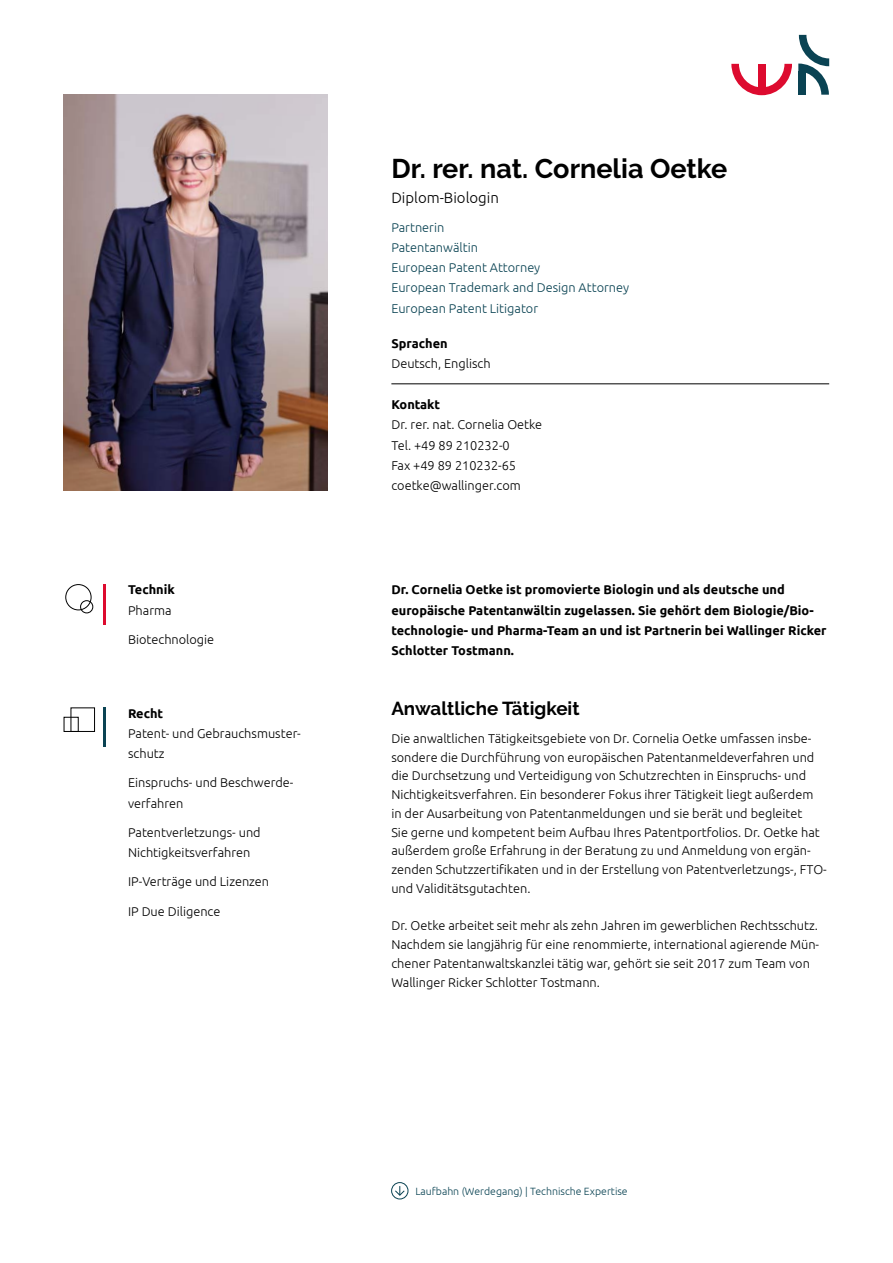
<style>
.page{position:relative;width:893px;height:1263px;background:#fff}
.page>*{position:absolute;margin:0;border:0;box-sizing:border-box;transform-origin:0 0}
.t1{font:700 27px "Raleway";color:#000}
.t2{font:700 18.75px "Raleway";color:#000}
.t3{font:300 15px "Ubuntu";color:#000}
.t4{font:300 12.75px/18.8px "Ubuntu";color:#000}
.t5{font:700 12.75px/20.2px "Ubuntu";color:#000}
.t6{font:300 12.75px/20.2px "Ubuntu";color:#0a4353}
.t7{font:300 10.5px "Ubuntu";color:#0a4353}
</style>
<div class="page">
<svg style="left:731px;top:64px;width:61px;height:31px"></svg>
<div style="left:758px;top:64px;width:8px;height:31px;background:#dd0b2f"></div>
<svg style="left:798px;top:35px;width:31px;height:60px"></svg>
<div style="left:391px;top:1182px;width:17px;height:17px;border:1px solid #0a4353;border-radius:50%"></div>
<svg style="left:395px;top:1186px;width:10px;height:10px"></svg>
<hr style="left:391px;top:383px;width:438px;height:1px;background:#000">
<div style="left:65px;top:584px;width:26px;height:26px;border:1px solid #000;border-radius:50%"></div>
<div style="left:80px;top:600px;width:13px;height:13px;border:1px solid #000;border-radius:50%"></div>
<div style="left:71px;top:707px;width:24px;height:25px;border:1px solid #000"></div>
<div style="left:64px;top:717px;width:15px;height:15px;border:1px solid #000"></div>
<hr style="left:103px;top:584px;width:3px;height:41px;background:#dd0b2f">
<hr style="left:103px;top:708px;width:3px;height:39px;background:#0a4353">
<img style="left:64px;top:95px;width:263px;height:395px">
<p class="t5" style="left:128px;top:579px;width:48px">Technik</p>
<p class="t4" style="left:128px;top:600px;width:45px">Pharma</p>
<p class="t4" style="left:128px;top:629px;width:88px">Biotechnologie</p>
<p class="t5" style="left:128px;top:703px;width:37px">Recht</p>
<p class="t4" style="left:128px;top:723px;width:174px;line-height:20.2px">Patent- und Gebrauchsmuster&shy;schutz</p>
<p class="t4" style="left:128px;top:772px;width:167px;line-height:20.2px">Einspruchs- und Beschwerde&shy;verfahren</p>
<p class="t4" style="left:128px;top:822px;width:134px;line-height:20.2px">Patentverletzungs- und<br>Nichtigkeitsverfahren</p>
<p class="t4" style="left:128px;top:872px;width:143px">IP-Verträge und Lizenzen</p>
<p class="t4" style="left:128px;top:901px;width:94px">IP Due Diligence</p>
<h1 class="t1" style="left:391px;top:153px;width:337px">Dr. rer. nat. Cornelia Oetke</h1>
<p class="t3" style="left:391px;top:188px;width:109px">Diplom-Biologin</p>
<p class="t6" style="left:391px;top:217px;width:239px">Partnerin<br>Patentanwältin<br>European Patent Attorney<br>European Trademark and Design Attorney<br>European Patent Litigator</p>
<p class="t5" style="left:391px;top:333px;width:58px">Sprachen</p>
<p class="t4" style="left:391px;top:354px;width:101px">Deutsch, Englisch</p>
<p class="t5" style="left:391px;top:394px;width:50px">Kontakt</p>
<p class="t4" style="left:391px;top:414px;width:152px;line-height:20.2px">Dr. rer. nat. Cornelia Oetke<br>Tel. +49 89 210232-0<br>Fax +49 89 210232-65 coetke@wallinger.com</p>
<p class="t5" style="left:391px;top:579px;width:437px">Dr. Cornelia Oetke ist promovierte Biologin und als deutsche und europäische Patentanwältin zugelassen. Sie gehört dem Biologie/Bio&shy;technologie- und Pharma-Team an und ist Partnerin bei Wallinger Ricker Schlotter Tostmann.</p>
<h2 class="t2" style="left:391px;top:698px;width:190px">Anwaltliche Tätigkeit</h2>
<p class="t4" style="left:391px;top:728px;width:437px">Die anwaltlichen Tätigkeitsgebiete von Dr. Cornelia Oetke umfassen insbe&shy;sondere die Durchführung von europäischen Patentanmeldeverfahren und die Durchsetzung und Verteidigung von Schutzrechten in Einspruchs- und Nichtigkeitsverfahren. Ein besonderer Fokus ihrer Tätigkeit liegt außerdem<br>in der Ausarbeitung von Patentanmeldungen und sie berät und begleitet<br>Sie gerne und kompetent beim Aufbau Ihres Patentportfolios. Dr. Oetke hat außerdem große Erfahrung in der Beratung zu und Anmeldung von ergän&shy;zenden Schutzzertifikaten und in der Erstellung von Patentverletzungs-, FTO&shy;und Validitätsgutachten.</p>
<p class="t4" style="left:391px;top:916px;width:429px">Dr. Oetke arbeitet seit mehr als zehn Jahren im gewerblichen Rechtsschutz.<br>Nachdem sie langjährig für eine renommierte, international agierende Mün&shy;chener Patentanwaltskanzlei tätig war, gehört sie seit 2017 zum Team von Wallinger Ricker Schlotter Tostmann.</p>
<p class="t7" style="left:415px;top:1185px;width:214px">Laufbahn (Werdegang) | Technische Expertise</p>
</div>
